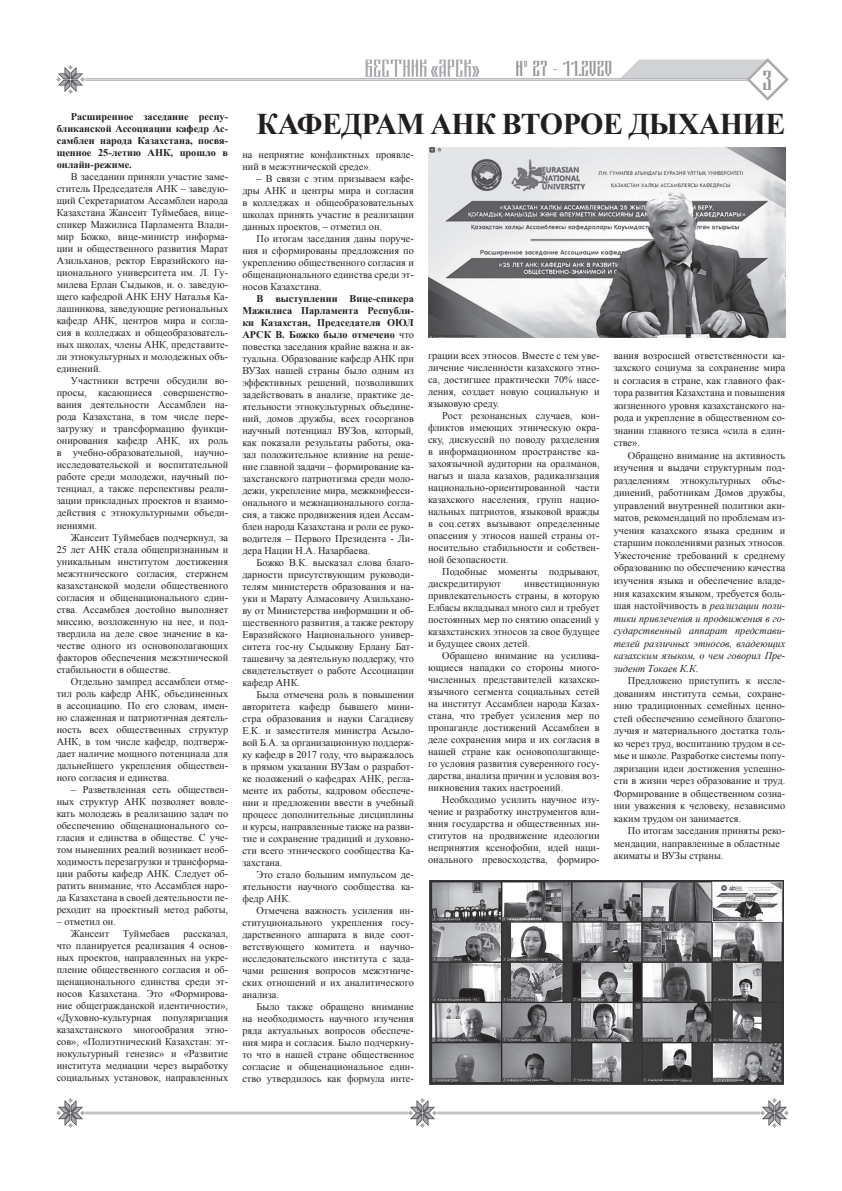
<style>
.page{position:relative;width:842px;height:1191px;background:#fff}
.page>*{position:absolute;margin:0;border:0;box-sizing:border-box;transform-origin:0 0}
.t1{font:700 30px "Times New Roman";letter-spacing:-.02em;color:#231f20}
.t2{font:28px "Tsarevich";color:#939598}
.t3{font:22px "Tsarevich";color:#939598}
.t4{font:10.3px/12px "Times New Roman";color:#231f20;text-align:justify}
.t5{font:700 10.3px/12px "Times New Roman";color:#231f20;text-align:justify}
.s1{font-weight:700}
.s2{font-style:italic}
</style>
<div class="page">
<img style="left:57px;top:1098px;width:732px;height:29px">
<img style="left:57px;top:58px;width:732px;height:43px">
<img style="left:430px;top:880px;width:353px;height:204px">
<img style="left:428px;top:148px;width:357px;height:189px">
<p class="t5" style="left:57px;top:111px;width:173px;text-indent:14px">Расширенное заседание респу&shy;бликанской Ассоциации кафедр Ас&shy;самблеи народа Казахстана, посвя&shy;щенное 25-летию АНК</p>
<p class="t5" style="left:171px;top:147px;width:59px">, прошло в</p>
<p class="t5" style="left:57px;top:159px;width:77px">онлайн-режиме.</p>
<p class="t4" style="left:57px;top:171px;width:173px;text-indent:14px">В заседании приняли участие заме&shy;ститель Председателя АНК – заведую&shy;щий Секретариатом Ассамблеи народа Казахстана Жансеит Туймебаев, вице&shy;спикер Мажилиса Парламента Влади&shy;мир Божко, вице-министр информа&shy;ции и общественного развития Марат Азильханов, ректор Евразийского на&shy;ционального университета им. Л. Гу&shy;милева Ерлан Сыдыков, и. о. заведую&shy;щего кафедрой АНК ЕНУ Наталья Ка&shy;лашникова, заведующие региональных кафедр АНК, центров мира и согла&shy;сия в колледжах и общеобразователь&shy;ных школах, члены АНК, представите&shy;ли этнокультурных и молодежных объ&shy;единений.</p>
<p class="t4" style="left:57px;top:375px;width:173px;text-indent:14px">Участники встречи обсудили во&shy;просы, касающиеся совершенство&shy;вания деятельности Ассамблеи на&shy;рода Казахстана, в том числе пере&shy;загрузку и трансформацию функци&shy;онирования кафедр АНК, их роль в учебно-образовательной, научно&shy;исследовательской и воспитательной работе среди молодежи, научный по&shy;тенциал, а также перспективы реали&shy;зации прикладных проектов и взаимо&shy;действия с этнокультурными объеди&shy;нениями.</p>
<p class="t4" style="left:57px;top:531px;width:173px;text-indent:14px">Жансеит Туймебаев подчеркнул, за 25 лет АНК стала общепризнанным и уникальным институтом достижения межэтнического согласия, стержнем казахстанской модели общественного согласия и общенационального един&shy;ства. Ассамблея достойно выполняет миссию, возложенную на нее, и под&shy;твердила на деле свое значение в ка&shy;честве одного из основополагающих факторов обеспечения межэтнической стабильности в обществе.</p>
<p class="t4" style="left:57px;top:675px;width:173px;text-indent:14px">Отдельно зампред ассамблеи отме&shy;тил роль кафедр АНК, объединенных в ассоциацию. По его словам, имен&shy;но слаженная и патриотичная деятель&shy;ность всех общественных структур АНК, в том числе кафедр, подтверж&shy;дает наличие мощного потенциала для дальнейшего укрепления обществен&shy;ного согласия и единства.</p>
<p class="t4" style="left:57px;top:783px;width:173px;text-indent:14px">– Разветвленная сеть обществен&shy;ных структур АНК позволяет вовле&shy;кать молодежь в реализацию задач по обеспечению общенационального со&shy;гласия и единства в обществе. С уче&shy;том нынешних реалий возникает необ&shy;ходимость перезагрузки и трансформа&shy;ции работы кафедр АНК. Следует об&shy;ратить внимание, что Ассамблея наро&shy;да Казахстана в своей деятельности пе&shy;реходит на проектный метод работы,</p>
<p class="t4" style="left:71px;top:915px;width:47px;text-indent:-14px">– отметил он.<br>Жансеит</p>
<p class="t4" style="left:123px;top:927px;width:48px">Туймебаев</p>
<p class="t4" style="left:57px;top:927px;width:173px;text-indent:127px">рассказал, что планируется реализация 4 основ&shy;ных проектов, направленных на укре&shy;пление общественного согласия и об&shy;щенационального единства среди эт&shy;носов Казахстана. Это «Формирова&shy;ние общегражданской идентичности», «Духовно-культурная популяризация казахстанского многообразия этно&shy;сов», «Полиэтнический Казахстан: эт&shy;нокультурный генезис» и «Развитие института медиации через выработку социальных установок, направленных</p>
<h3 class="t3" style="left:516px;top:58px;width:98px">№ 27 - 11.2020</h3>
<h2 class="t2" style="left:763px;top:67px;width:11px">3</h2>
<h1 class="t1" style="left:257px;top:103px;width:197px">Кафедрам АНК</h1>
<h1 class="t1" style="left:502px;top:103px;width:285px">второе дыхание</h1>
<p class="t4" style="left:242px;top:148px;width:173px">на неприятие конфликтных проявле&shy;ний в межэтнической среде».</p>
<p class="t4" style="left:242px;top:172px;width:173px;text-indent:14px">– В связи с этим призываем кафе&shy;дры АНК и центры мира и согласия в колледжах и общеобразовательных школах принять участие в реализации данных проектов, – отметил он.</p>
<p class="t4" style="left:242px;top:232px;width:173px;text-indent:14px">По итогам заседания даны поруче&shy;ния и сформированы предложения по укреплению общественного согласия и общенационального единства среди эт&shy;носов Казахстана.</p>
<p class="t4" style="left:242px;top:292px;width:173px;text-indent:14px"><span class="s1">В выступлении Вице-спикера Мажилиса Парламента Республи&shy;ки Казахстан, Председателя ОЮЛ АРСК В. Божко было отмечено</span> что повестка заседания крайне важна и ак&shy;туальна. Образование кафедр АНК при ВУЗах нашей страны было одним из эффективных решений, позволивших задействовать в анализе, практике де&shy;ятельности этнокультурных объедине&shy;ний, домов дружбы, всех госорганов научный потенциал ВУЗов, который, как показали результаты работы, ока&shy;зал положительное влияние на реше&shy;ние главной задачи – формирование ка&shy;захстанского патриотизма среди моло&shy;дежи, укрепление мира, межконфесси&shy;онального и межнационального согла&shy;сия, а также продвижения идеи Ассам&shy;блеи народа Казахстана и роли ее руко&shy;водителя – Первого Президента - Ли&shy;дера Нации Н.А. Назарбаева.</p>
<p class="t4" style="left:242px;top:556px;width:173px;text-indent:14px">Божко В.К. высказал слова благо&shy;дарности присутствующим руководи&shy;телям министерств образования и на&shy;уки и Марату Алмасовичу Азильхано&shy;ву от Министерства информации и об&shy;щественного развития, а также ректору Евразийского Национального универ&shy;ситета гос-ну Сыдыкову Ерлану Бат&shy;ташевичу за деятельную поддержу, что свидетельствует о работе Ассоциации кафедр АНК.</p>
<p class="t4" style="left:242px;top:688px;width:173px;text-indent:14px">Была отмечена роль в повышении авторитета кафедр бывшего мини&shy;стра образования и науки Сагадиеву Е.К. и заместителя министра Асыло&shy;вой Б.А. за организационную поддерж&shy;ку кафедр в 2017 году, что выражалось в прямом указании ВУЗам о разработ&shy;ке положений о кафедрах АНК, регла&shy;менте их работы, кадровом обеспече&shy;нии и предложении ввести в учебный процесс дополнительные дисциплины и курсы, направленные также на разви&shy;тие и сохранение традиций и духовно&shy;сти всего этнического сообщества Ка&shy;захстана.</p>
<p class="t4" style="left:242px;top:868px;width:173px;text-indent:14px">Это стало большим импульсом де&shy;ятельности научного сообщества ка&shy;федр АНК.</p>
<p class="t4" style="left:242px;top:904px;width:173px;text-indent:14px">Отмечена важность усиления ин&shy;ституционального укрепления госу&shy;дарственного аппарата в виде соот&shy;ветствующего комитета и научно&shy;исследовательского института с зада&shy;чами решения вопросов межэтниче&shy;ских отношений и их аналитического анализа.</p>
<p class="t4" style="left:242px;top:1000px;width:173px;text-indent:14px">Было также обращено внимание на необходимость научного изучения ряда актуальных вопросов обеспече&shy;ния мира и согласия. Было подчеркну&shy;то что в нашей стране общественное согласие и общенациональное един&shy;ство утвердилось как формула инте-</p>
<p class="t4" style="left:428px;top:349px;width:173px">грации всех этносов. Вместе с тем уве&shy;личение численности казахского этно&shy;са, достигшее практически 70% насе&shy;ления, создает новую социальную и языковую среду.</p>
<p class="t4" style="left:428px;top:409px;width:173px;text-indent:14px">Рост резонансных случаев, кон&shy;фликтов имеющих этническую окра&shy;ску, дискуссий по поводу разделения в информационном пространстве ка&shy;захоязычной аудитории на оралманов, нагыз и шала казахов, радикализация национально-ориентированной части казахского населения, групп нацио&shy;нальных патриотов, языковой вражды в соц.сетях вызывают определенные опасения у этносов нашей страны от&shy;носительно стабильности и собствен&shy;ной безопасности.</p>
<p class="t4" style="left:428px;top:565px;width:173px;text-indent:14px">Подобные моменты подрывают, дискредитируют</p>
<p class="t4" style="left:614px;top:349px;width:173px;line-height:12.5px">вания возросшей ответственности ка&shy;захского социума за сохранение мира и согласия в стране, как главного фак&shy;тора развития Казахстана и повышения жизненного уровня казахстанского на&shy;рода и укрепление в общественном со&shy;знании главного тезиса «сила в един&shy;стве».</p>
<p class="t4" style="left:614px;top:449px;width:173px;line-height:12.5px;text-indent:14px">Обращено внимание на активность изучения и выдачи структурным под&shy;разделениям этнокультурных объе&shy;динений, работникам Домов дружбы, управлений внутренней политики аки&shy;матов, рекомендаций по проблемам из&shy;учения казахского языка средним и старшим поколениями разных этносов.<br>Ужесточение требований к среднему образованию по обеспечению качества изучения языка и обеспечение владе&shy;ния казахским языком, требуется боль&shy;шая настойчивость в <span class="s2">реализации поли&shy;тики привлечения и продвижения в го&shy;сударственный аппарат представи&shy;телей различных этносов, владеющих казахским языком, о чем говорил Пре&shy;зидент Токаев К.К.</span></p>
<p class="t4" style="left:614px;top:674px;width:173px;line-height:12.5px;text-indent:14px">Предложено приступить к иссле&shy;дованиям института семьи, сохране&shy;нию традиционных семейных ценно&shy;стей обеспечению семейного благопо&shy;лучия и материального достатка толь&shy;ко через труд, воспитанию трудом в се&shy;мье и школе. Разработке системы попу&shy;ляризации идеи достижения успешно&shy;сти в жизни через образование и труд.<br>Формирование в общественном созна&shy;нии уважения к человеку, независимо каким трудом он занимается.</p>
<p class="t4" style="left:614px;top:824px;width:173px;line-height:12.5px;text-align:left;text-indent:14px">По итогам заседания приняты реко&shy;мендации, направленные в областные акиматы и ВУЗы страны.</p>
<p class="t4" style="left:428px;top:577px;width:173px;text-indent:96px">инвестиционную привлекательность страны, в которую Елбасы вкладывал много сил и требует постоянных мер по снятию опасений у казахстанских этносов за свое будущее и будущее своих детей.</p>
<p class="t4" style="left:428px;top:649px;width:173px;text-indent:14px">Обращено внимание на усилива&shy;ющиеся нападки со стороны много&shy;численных представителей казахско&shy;язычного сегмента социальных сетей на институт Ассамблеи народа Казах&shy;стана, что требует усиления мер по пропаганде достижений Ассамблеи в деле сохранения мира и их согласия в нашей стране как основополагающе&shy;го условия развития суверенного госу&shy;дарства, анализа причин и условия воз&shy;никновения таких настроений.</p>
<p class="t4" style="left:428px;top:793px;width:173px;text-indent:14px">Необходимо усилить научное изу&shy;чение и разработку инструментов вли&shy;яния государства и общественных ин&shy;ститутов на продвижение идеологии непринятия ксенофобии, идей наци&shy;онального превосходства, формиро-</p>
</div>
